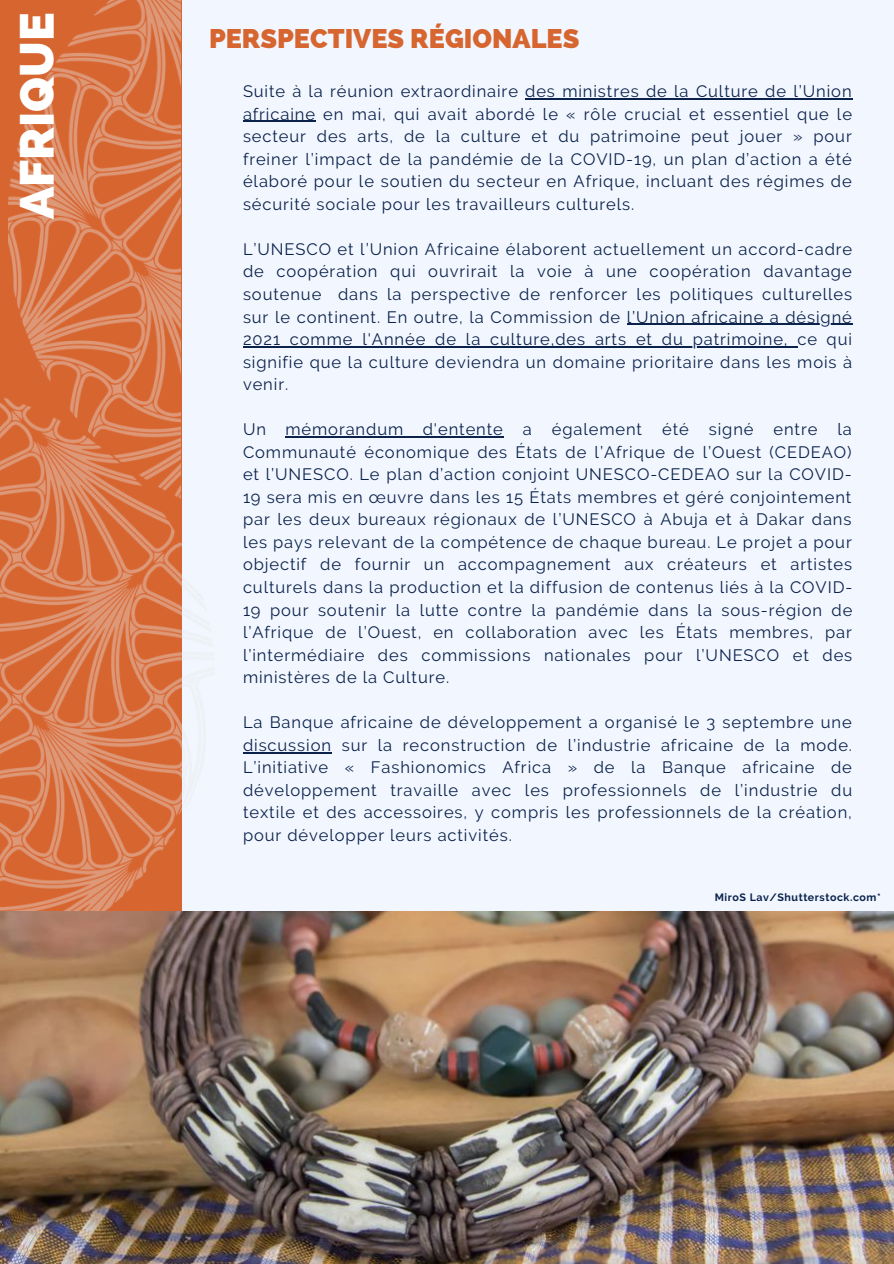
<style>
.page{position:relative;width:894px;height:1264px;background:#fff}
.page>*{position:absolute;margin:0;border:0;box-sizing:border-box;transform-origin:0 0}
.t1{font:800 48px "Raleway";color:#fff}
.t2{font:800 27px "Raleway";color:#d76530}
.t3{font:16.5px/22.5px "Raleway";letter-spacing:.055em;color:#0b224b;text-align:justify}
.t4{font:700 10.65px "Raleway";letter-spacing:.05em;color:#0b224b}
</style>
<div class="page">
<div style="left:0;top:0;width:893px;height:1263px;background:#f2f7ff"></div>
<div style="left:0;top:0;width:181px;height:958px;background:#d76530"></div>
<hr style="left:525px;top:98px;width:327px;height:1px;background:#0b224b">
<hr style="left:243px;top:121px;width:73px;height:1px;background:#0b224b">
<hr style="left:626px;top:323px;width:226px;height:2px;background:#0b224b">
<hr style="left:243px;top:346px;width:554px;height:1px;background:#0b224b">
<hr style="left:285px;top:436px;width:218px;height:1px;background:#0b224b">
<hr style="left:243px;top:752px;width:89px;height:1px;background:#0b224b">
<img style="left:9px;top:0;width:172px;height:386px">
<img style="left:0;top:386px;width:214px;height:525px">
<img style="left:0;top:911px;width:893px;height:352px">
<h1 class="t1" style="left:9px;top:219px;width:208px;rotate:-90deg">AFRIQUE</h1>
<h2 class="t2" style="left:209px;top:23px;width:372px">PERSPECTIVES RÉGIONALES</h2>
<p class="t3" style="left:243px;top:80px;width:610px">Suite à la réunion extraordinaire des ministres de la Culture de l’Union africaine en mai, qui avait abordé le « rôle crucial et essentiel que le secteur des arts, de la culture et du patrimoine peut jouer » pour freiner l’impact de la pandémie de la COVID-19, un plan d’action a été élaboré pour le soutien du secteur en Afrique, incluant des régimes de sécurité sociale pour les travailleurs culturels.</p>
<p class="t3" style="left:243px;top:238px;width:610px">L’UNESCO et l’Union Africaine élaborent actuellement un accord-cadre de coopération qui ouvrirait la voie à une coopération davantage soutenue dans la perspective de renforcer les politiques culturelles sur le continent. En outre, la Commission de l’Union africaine a désigné 2021 comme l'Année de la culture,des arts et du patrimoine, ce qui signifie que la culture deviendra un domaine prioritaire dans les mois à venir.</p>
<p class="t3" style="left:243px;top:418px;width:610px">Un mémorandum d'entente a également été signé entre la Communauté économique des États de l’Afrique de l’Ouest (CEDEAO) et l’UNESCO. Le plan d’action conjoint UNESCO-CEDEAO sur la COVID-19 sera mis en œuvre dans les 15 États membres et géré conjointement par les deux bureaux régionaux de l’UNESCO à Abuja et à Dakar dans les pays relevant de la compétence de chaque bureau. Le projet a pour objectif de fournir un accompagnement aux créateurs et artistes culturels dans la production et la diffusion de contenus liés à la COVID-19 pour soutenir la lutte contre la pandémie dans la sous-région de l’Afrique de l’Ouest, en collaboration avec les États membres, par l’intermédiaire des commissions nationales pour l’UNESCO et des ministères de la Culture.</p>
<p class="t3" style="left:243px;top:711px;width:610px">La Banque africaine de développement a organisé le 3 septembre une discussion sur la reconstruction de l’industrie africaine de la mode.<br>L’initiative « Fashionomics Africa » de la Banque africaine de développement travaille avec les professionnels de l’industrie du textile et des accessoires, y compris les professionnels de la création, pour développer leurs activités.</p>
<p class="t4" style="left:714px;top:891px;width:167px">MiroS Lav/Shutterstock.com*</p>
</div>
